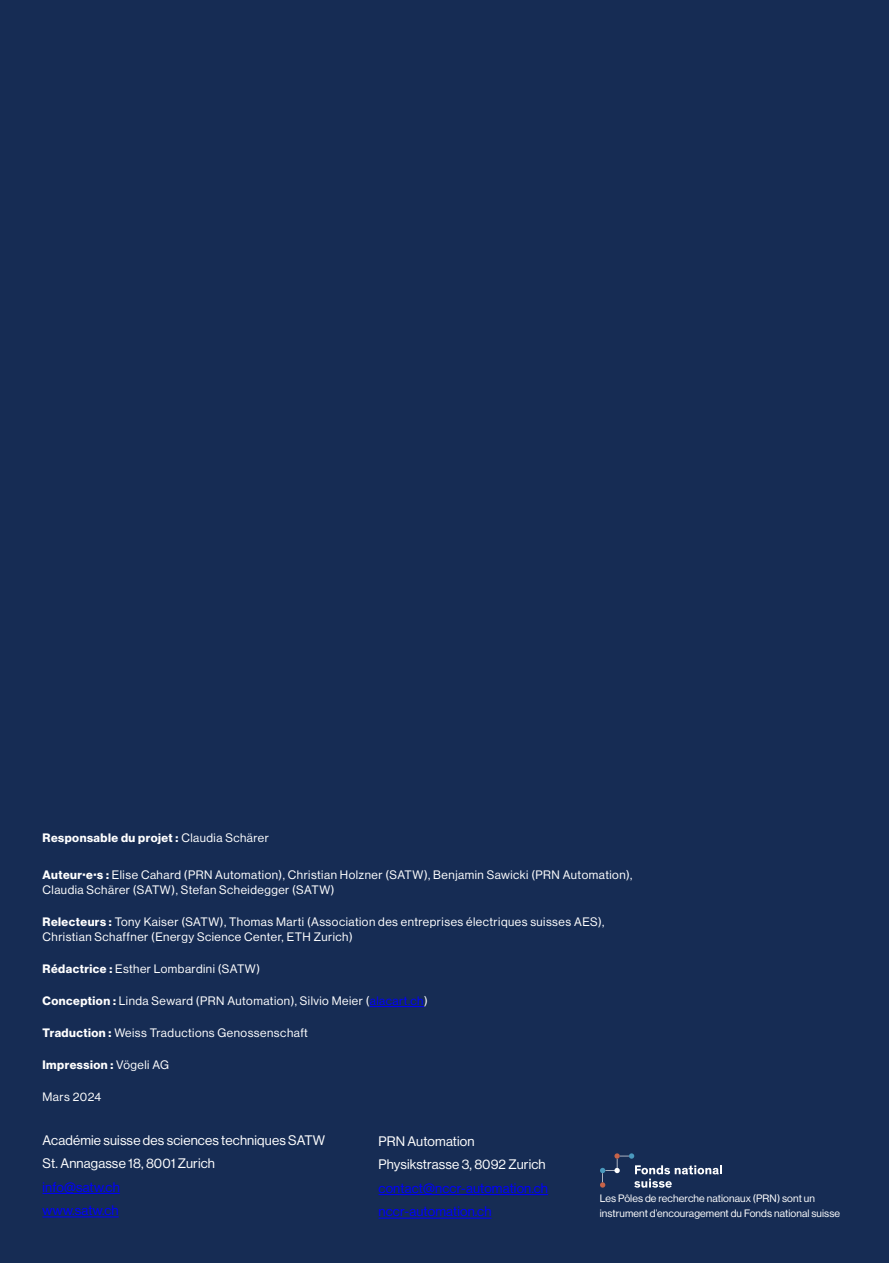
<style>
.page{position:relative;width:889px;height:1263px;background:#162c54}
.page>*{position:absolute;margin:0;border:0;box-sizing:border-box;transform-origin:0 0}
.t1{font:13.5px/23.5px "N Haas Grotesk DS Pro 55 Rg";letter-spacing:.01em;color:#fff}
.t2{font:13.5px/23.5px "N Haas Grotesk DS Pro 55 Rg";letter-spacing:.01em;color:#00f}
.t3{font:12px/15px "N Haas Grotesk DS Pro 55 Rg";letter-spacing:.04em;color:#fff}
.t4{font:12px "N Haas Grotesk DS Pro 75 Bd";letter-spacing:.04em;color:#fff}
.t5{font:10.5px/15px "N Haas Grotesk DS Pro 55 Rg";letter-spacing:.01em;color:#fff}
.s1{font-family:"N Haas Grotesk DS Pro 55 Rg"}
.s2{font-family:"N Haas Grotesk DS Pro 75 Bd"}
.s3{font-family:"N Haas Grotesk DS Pro 75 Bd";font-size:13.5px}
.s4{color:#00f}
</style>
<div class="page">
<hr style="left:370px;top:1006px;width:54px;height:1px;background:#00f">
<hr style="left:43px;top:1193px;width:77px;height:1px;background:#00f">
<hr style="left:43px;top:1217px;width:76px;height:1px;background:#00f">
<hr style="left:378px;top:1194px;width:170px;height:1px;background:#00f">
<hr style="left:378px;top:1218px;width:113px;height:1px;background:#00f">
<svg style="left:600px;top:1153px;width:122px;height:35px"></svg>
<p class="t4" style="left:43px;top:830px;width:228px">Responsable du projet : <span class="s1">Claudia Schärer</span></p>
<p class="t3" style="left:43px;top:867px;width:591px"><span class="s2">Auteur</span><span class="s3">·</span><span class="s2">e</span><span class="s3">·</span><span class="s2">s :</span> Elise Cahard (PRN Automation), Christian Holzner (SATW), Benjamin Sawicki (PRN Automation),<br>Claudia Schärer (SATW), Stefan Scheidegger (SATW)</p>
<p class="t3" style="left:43px;top:914px;width:563px"><span class="s2">Relecteurs :</span> Tony Kaiser (SATW), Thomas Marti (Association des entreprises électriques suisses AES),<br>Christian Schaffner (Energy Science Center, ETH Zurich)</p>
<p class="t3" style="left:43px;top:961px;width:219px"><span class="s2">Rédactrice :</span> Esther Lombardini (SATW)</p>
<p class="t3" style="left:43px;top:993px;width:387px"><span class="s2">Conception :</span> Linda Seward (PRN Automation), Silvio Meier (<span class="s4">alacart.ch</span>)</p>
<p class="t3" style="left:43px;top:1025px;width:267px"><span class="s2">Traduction :</span> Weiss Traductions Genossenschaft</p>
<p class="t4" style="left:43px;top:1058px;width:128px">Impression : <span class="s1">Vögeli AG</span></p>
<p class="t3" style="left:43px;top:1089px;width:60px">Mars 2024</p>
<p class="t1" style="left:43px;top:1128px;width:284px">Académie suisse des sciences techniques SATW<br>St. Annagasse 18, 8001 Zurich</p>
<p class="t2" style="left:43px;top:1175px;width:79px">info@satw.ch www.satw.ch</p>
<p class="t1" style="left:378px;top:1129px;width:169px">PRN Automation<br>Physikstrasse 3, 8092 Zurich</p>
<p class="t2" style="left:378px;top:1176px;width:171px">contact@nccr-automation.ch nccr-automation.ch</p>
<p class="t5" style="left:600px;top:1191px;width:242px">Les Pôles de recherche nationaux (PRN) sont un instrument d’encouragement du Fonds national suisse</p>
</div>
